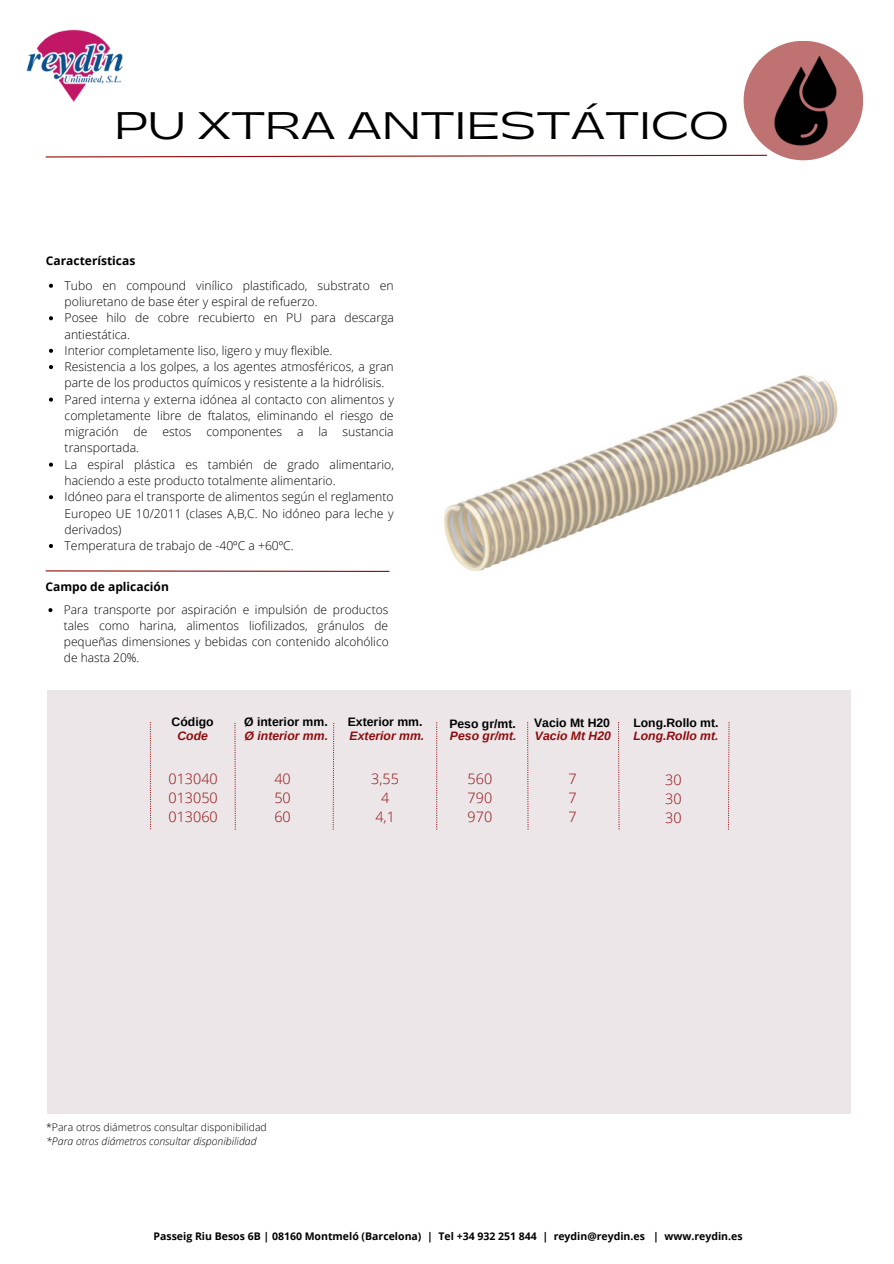
<style>
.page{position:relative;width:894px;height:1264px;background:#fff}
.page>*{position:absolute;margin:0;border:0;box-sizing:border-box;transform-origin:0 0}
.t1{font:36.45px "Gatwick";color:#000}
.t2{font:300 14.4px "Open Sans";color:#8f0b0b}
.t3{font:300 12.15px/16.2px "Open Sans";color:#000}
.t4{font:700 12.15px "Arimo";color:#000}
.t5{font:italic 700 12.15px "Arimo";color:#8f0b0b}
.t6{font:300 12px/16px "Open Sans";color:#000;text-align:justify}
.t7{font:700 12px "Open Sans";color:#000}
.t8{font:700 10.5px "Open Sans";color:#000}
.t9{font:300 10.5px "Open Sans";color:#000}
.t10{font:italic 300 10.5px "Open Sans";color:#000}
</style>
<div class="page">
<svg style="left:45px;top:570px;width:345px;height:2px"></svg>
<div style="left:46px;top:690px;width:804px;height:423px;background:#ece6e8"></div>
<svg style="left:234px;top:722px;width:2px;height:107px"></svg>
<svg style="left:332px;top:722px;width:2px;height:107px"></svg>
<svg style="left:436px;top:722px;width:1px;height:107px"></svg>
<svg style="left:527px;top:722px;width:1px;height:107px"></svg>
<svg style="left:728px;top:722px;width:1px;height:107px"></svg>
<svg style="left:150px;top:722px;width:1px;height:107px"></svg>
<svg style="left:618px;top:722px;width:1px;height:107px"></svg>
<img style="left:444px;top:375px;width:394px;height:196px">
<svg style="left:49px;top:284px;width:4px;height:4px"></svg>
<svg style="left:49px;top:316px;width:4px;height:4px"></svg>
<svg style="left:49px;top:349px;width:4px;height:4px"></svg>
<svg style="left:49px;top:365px;width:4px;height:4px"></svg>
<svg style="left:49px;top:397px;width:4px;height:4px"></svg>
<svg style="left:49px;top:462px;width:4px;height:4px"></svg>
<svg style="left:49px;top:495px;width:4px;height:4px"></svg>
<svg style="left:49px;top:544px;width:4px;height:4px"></svg>
<svg style="left:48px;top:608px;width:4px;height:4px"></svg>
<img style="left:26px;top:29px;width:97px;height:73px">
<div style="left:743px;top:41px;width:119px;height:119px;background:#bf7272;border-radius:50%"></div>
<img style="left:756px;top:52px;width:98px;height:97px">
<svg style="left:45px;top:154px;width:722px;height:4px"></svg>
<p class="t1" style="left:114px;top:107px;width:616px">PU XTRA ANTIESTÁTICO</p>
<p class="t7" style="left:46px;top:252px;width:91px">Características</p>
<p class="t3" style="left:65px;top:277px;width:330px">Tubo en compound vinílico plastificado, substrato en poliuretano de base éter y espiral de refuerzo.</p>
<p class="t3" style="left:65px;top:309px;width:331px">Posee hilo de cobre recubierto en PU para descarga antiestática.</p>
<p class="t3" style="left:65px;top:342px;width:269px">Interior completamente liso, ligero y muy flexible.</p>
<p class="t3" style="left:65px;top:358px;width:330px">Resistencia a los golpes, a los agentes atmosféricos, a gran parte de los productos químicos y resistente a la hidrólisis.</p>
<p class="t3" style="left:65px;top:391px;width:331px;text-align:justify">Pared interna y externa idónea al contacto con alimentos y completamente libre de ftalatos, eliminando el riesgo de migración de estos componentes a la sustancia transportada.</p>
<p class="t3" style="left:65px;top:456px;width:331px">La espiral plástica es también de grado alimentario, haciendo a este producto totalmente alimentario.</p>
<p class="t3" style="left:65px;top:488px;width:330px;text-align:justify">Idóneo para el transporte de alimentos según el reglamento Europeo UE 10/2011 (clases A,B,C. No idóneo para leche y derivados)</p>
<p class="t3" style="left:65px;top:537px;width:231px">Temperatura de trabajo de -40ºC a +60ºC.</p>
<p class="t7" style="left:45px;top:578px;width:125px">Campo de aplicación</p>
<p class="t6" style="left:64px;top:601px;width:326px">Para transporte por aspiración e impulsión de productos tales como harina, alimentos liofilizados, gránulos de pequeñas dimensiones y bebidas con contenido alcohólico de hasta 20%.</p>
<p class="t4" style="left:171px;top:715px;width:44px">Código</p>
<p class="t4" style="left:244px;top:715px;width:85px">Ø interior mm.</p>
<p class="t4" style="left:347px;top:715px;width:76px">Exterior mm.</p>
<p class="t5" style="left:177px;top:729px;width:32px">Code</p>
<p class="t4" style="left:449px;top:716px;width:68px">Peso gr/mt.</p>
<p class="t5" style="left:244px;top:728px;width:85px">Ø interior mm.</p>
<p class="t5" style="left:450px;top:728px;width:68px">Peso gr/mt.</p>
<p class="t5" style="left:349px;top:729px;width:76px">Exterior mm.</p>
<p class="t4" style="left:534px;top:716px;width:78px">Vacio Mt H20</p>
<p class="t5" style="left:535px;top:728px;width:78px">Vacio Mt H20</p>
<p class="t2" style="left:168px;top:768px;width:51px">013040</p>
<p class="t2" style="left:168px;top:787px;width:51px">013050</p>
<p class="t2" style="left:168px;top:806px;width:51px">013060</p>
<p class="t2" style="left:274px;top:768px;width:18px">40</p>
<p class="t2" style="left:274px;top:787px;width:18px">50</p>
<p class="t2" style="left:274px;top:806px;width:18px">60</p>
<p class="t2" style="left:371px;top:768px;width:29px">3,55</p>
<p class="t2" style="left:381px;top:787px;width:10px">4</p>
<p class="t2" style="left:375px;top:806px;width:21px">4,1</p>
<p class="t2" style="left:467px;top:768px;width:26px">560</p>
<p class="t2" style="left:467px;top:788px;width:26px">790</p>
<p class="t2" style="left:467px;top:807px;width:26px">970</p>
<p class="t2" style="left:568px;top:768px;width:10px">7</p>
<p class="t2" style="left:568px;top:788px;width:10px">7</p>
<p class="t2" style="left:568px;top:807px;width:10px">7</p>
<p class="t4" style="left:633px;top:716px;width:86px">Long.Rollo mt.</p>
<p class="t5" style="left:633px;top:728px;width:86px">Long.Rollo mt.</p>
<p class="t2" style="left:665px;top:769px;width:18px">30</p>
<p class="t2" style="left:665px;top:788px;width:18px">30</p>
<p class="t2" style="left:665px;top:807px;width:18px">30</p>
<p class="t9" style="left:46px;top:1119px;width:222px">*Para otros diámetros consultar disponibilidad</p>
<p class="t10" style="left:46px;top:1133px;width:212px">*Para otros diámetros consultar disponibilidad</p>
<p class="t8" style="left:153px;top:1228px;width:590px">Passeig Riu Besos 6B | 08160 Montmeló (Barcelona) | Tel +34 932 251 844 | reydin@reydin.es | www.reydin.es</p>
</div>
